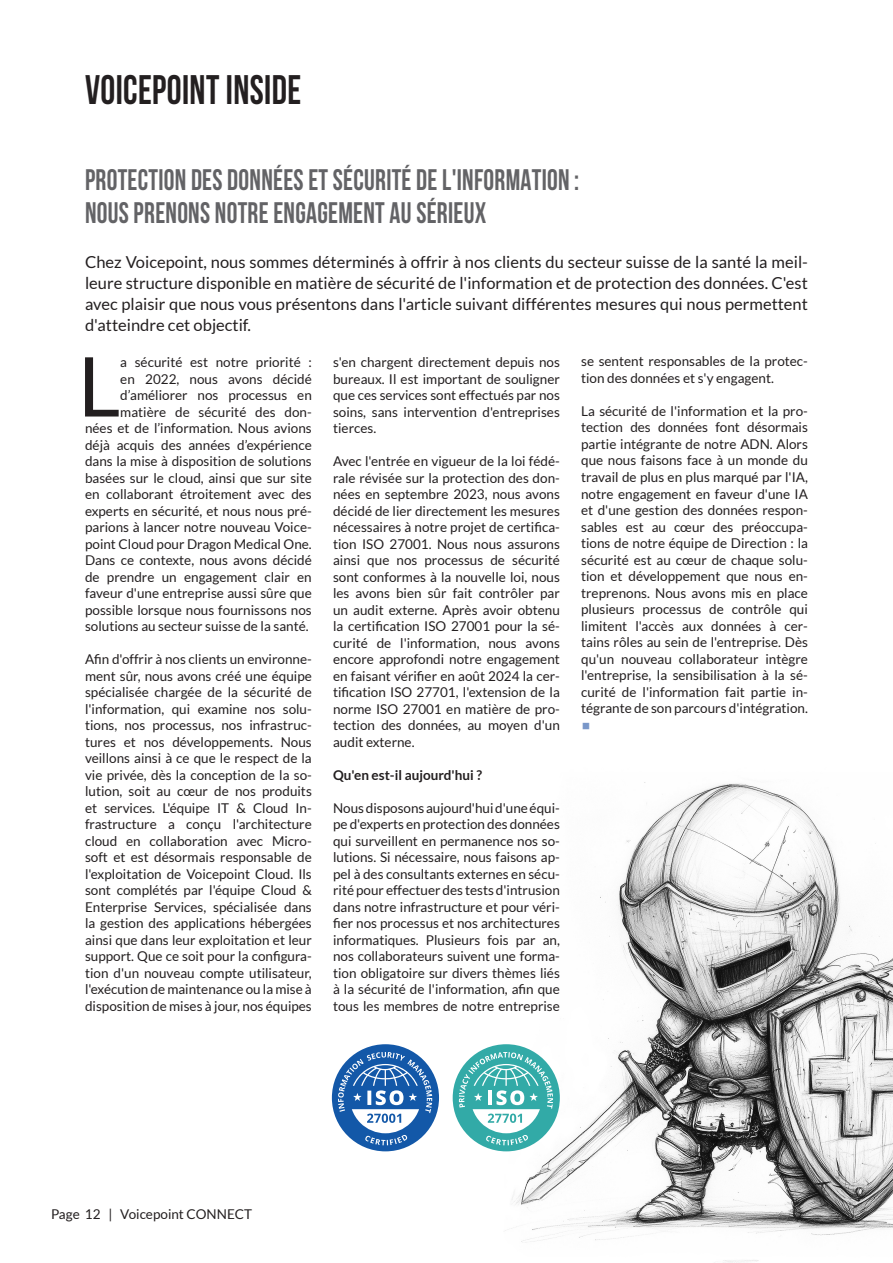
<style>
.page{position:relative;width:893px;height:1263px;background:#fff}
.page>*{position:absolute;margin:0;border:0;box-sizing:border-box;transform-origin:0 0}
.Content_Dropcap{font:82.65px "Lato";color:#231f20}
.Page_Title{font:700 41.25px "Bebas Neue";letter-spacing:.01em;color:#231f20;scale:.91 1}
.Title_Content{font:700 29.7px/33px "Bebas Neue";letter-spacing:.01em;color:#636366;scale:.91 1}
.Content{font:21px "Aptos";color:#7997c9}
.Subtitle_Content{font:16.5px/21px "Lato";color:#231f20;text-align:justify}
.Content-2{font:13.5px/16.5px "Lato";color:#231f20;text-align:justify}
.Content_Dropcap-2{font:13.5px/16.5px "Lato";color:#231f20;text-align:right}
.Content-3{font:700 13.5px "Lato";color:#231f20}
</style>
<div class="page">
<img style="left:478px;top:782px;width:415px;height:481px">
<svg style="left:332px;top:1044px;width:107px;height:107px"></svg>
<div style="left:453px;top:1044px;width:107px;height:107px;background:#32aaa7;border-radius:50%"></div>
<svg style="left:459px;top:1052px;width:94px;height:93px"></svg>
<p class="Page_Title" style="left:85px;top:67px;width:239px">VOICEPOINT INSIDE</p>
<p class="Title_Content" style="left:85px;top:162px;width:545px">PROTECTION DES DONNÉES ET SÉCURITÉ DE L'INFORMATION :<br>NOUS PRENONS NOTRE ENGAGEMENT AU SÉRIEUX</p>
<p class="Subtitle_Content" style="left:85px;top:252px;width:724px">Chez Voicepoint, nous sommes déterminés à offrir à nos clients du secteur suisse de la santé la meil&shy;leure structure disponible en matière de sécurité de l'information et de protection des données. C'est avec plaisir que nous vous présentons dans l'article suivant différentes mesures qui nous permettent d'atteindre cet objectif.</p>
<p class="Content_Dropcap-2" style="left:85px;top:354px;width:228px">a sécurité est notre priorité :<br>en 2022, nous avons décidé d’améliorer nos processus en matière de sécurité des don-<br>nées et de l’information. Nous avions déjà acquis des années d’expérience dans la mise à disposition de solutions basées sur le cloud, ainsi que sur site en collaborant étroitement avec des experts en sécurité, et nous nous pré&shy;parions à lancer notre nouveau Voice&shy;point Cloud pour Dragon Medical One.<br>Dans ce contexte, nous avons décidé de prendre un engagement clair en faveur d'une entreprise aussi sûre que possible lorsque nous fournissons nos solutions au secteur suisse de la santé.</p>
<p class="Content-2" style="left:85px;top:651px;width:228px">Afin d'offrir à nos clients un environne&shy;ment sûr, nous avons créé une équipe spécialisée chargée de la sécurité de l'information, qui examine nos solu&shy;tions, nos processus, nos infrastruc&shy;tures et nos développements. Nous veillons ainsi à ce que le respect de la vie privée, dès la conception de la so&shy;lution, soit au cœur de nos produits et services. L'équipe IT &amp; Cloud In&shy;frastructure a conçu l'architecture cloud en collaboration avec Micro&shy;soft et est désormais responsable de l'exploitation de Voicepoint Cloud. Ils sont complétés par l'équipe Cloud &amp; Enterprise Services, spécialisée dans la gestion des applications hébergées ainsi que dans leur exploitation et leur support. Que ce soit pour la configura&shy;tion d'un nouveau compte utilisateur, l'exécution de maintenance ou la mise à disposition de mises à jour, nos équipes</p>
<p class="Content_Dropcap" style="left:78px;top:341px;width:44px">L</p>
<p class="Content-2" style="left:333px;top:354px;width:228px">s'en chargent directement depuis nos bureaux. Il est important de souligner que ces services sont effectués par nos soins, sans intervention d'entreprises tierces.</p>
<p class="Content-2" style="left:333px;top:453px;width:228px">Avec l'entrée en vigueur de la loi fédé&shy;rale révisée sur la protection des don&shy;nées en septembre 2023, nous avons décidé de lier directement les mesures nécessaires à notre projet de certifica&shy;tion ISO 27001. Nous nous assurons ainsi que nos processus de sécurité sont conformes à la nouvelle loi, nous les avons bien sûr fait contrôler par un audit externe. Après avoir obtenu la certification ISO 27001 pour la sé&shy;curité de l'information, nous avons encore approfondi notre engagement en faisant vérifier en août 2024 la cer&shy;tification ISO 27701, l'extension de la norme ISO 27001 en matière de pro&shy;tection des données, au moyen d'un audit externe.</p>
<p class="Content-3" style="left:333px;top:767px;width:150px">Qu'en est-il aujourd'hui ?</p>
<p class="Content-2" style="left:333px;top:799px;width:228px">Nous disposons aujourd'hui d'une équi&shy;pe d'experts en protection des données qui surveillent en permanence nos so&shy;lutions. Si nécessaire, nous faisons ap&shy;pel à des consultants externes en sécu&shy;rité pour effectuer des tests d'intrusion dans notre infrastructure et pour véri&shy;fier nos processus et nos architectures informatiques. Plusieurs fois par an, nos collaborateurs suivent une forma&shy;tion obligatoire sur divers thèmes liés à la sécurité de l'information, afin que tous les membres de notre entreprise</p>
<p class="Content-2" style="left:581px;top:353px;width:228px">se sentent responsables de la protec&shy;tion des données et s'y engagent.</p>
<p class="Content-2" style="left:581px;top:403px;width:228px">La sécurité de l'information et la pro&shy;tection des données font désormais partie intégrante de notre ADN. Alors que nous faisons face à un monde du travail de plus en plus marqué par l'IA, notre engagement en faveur d'une IA et d'une gestion des données respon&shy;sables est au cœur des préoccupa&shy;tions de notre équipe de Direction : la sécurité est au cœur de chaque solu&shy;tion et développement que nous en&shy;treprenons. Nous avons mis en place plusieurs processus de contrôle qui limitent l'accès aux données à cer&shy;tains rôles au sein de l'entreprise. Dès qu'un nouveau collaborateur intègre l'entreprise, la sensibilisation à la sé&shy;curité de l'information fait partie in&shy;tégrante de son parcours d'intégration.</p>
<p class="Content" style="left:581px;top:711px;width:11px">▪</p>
<p class="Content-2" style="left:51px;top:1206px;width:203px">Page 12 | Voicepoint CONNECT</p>
</div>
